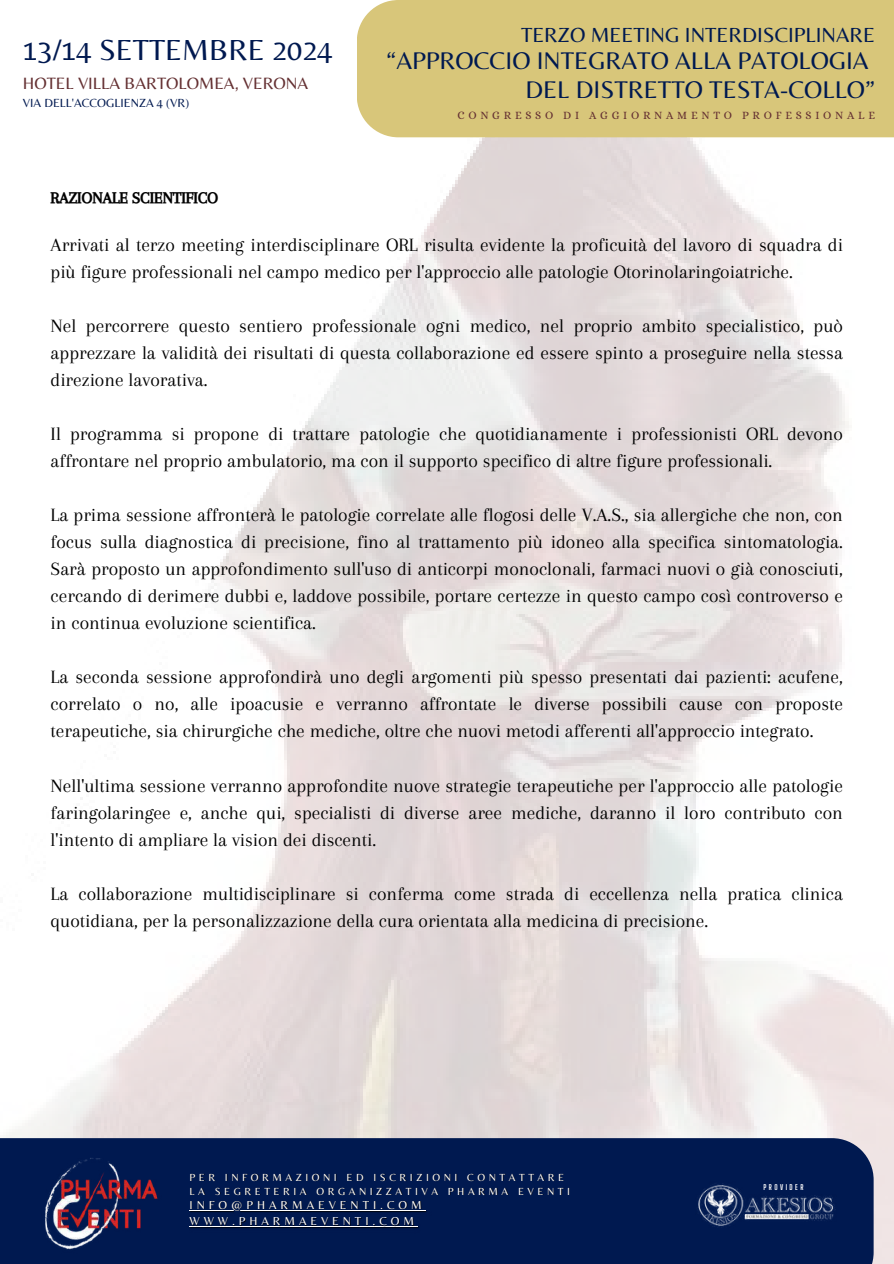
<style>
.page{position:relative;width:894px;height:1264px;background:#fff}
.page>*{position:absolute;margin:0;border:0;box-sizing:border-box;transform-origin:0 0}
.t1{font:30.15px "Belleza";color:#001950}
.t2{font:25.05px/28.2px "Belleza";color:#001950;text-align:right}
.t3{font:21.3px "Belleza";color:#001950}
.t4{font:19.5px/27px "Arapey";color:#000;text-align:justify}
.t5{font:17.1px "Belleza";color:#643032}
.t6{font:16.5px "CA Generated";color:#000}
.t7{font:12.3px "Belleza";color:#001950}
.t8{font:12px/16px "Belleza";letter-spacing:.33em;color:#fff}
.t9{font:11.25px "Alice";letter-spacing:.33em;color:#643032}
.t10{font:10.65px/14.2px "Belleza";letter-spacing:.33em;color:#fff}
.t11{font:700 7.35px "Big Shoulders Display";letter-spacing:.33em;color:#fff}
</style>
<div class="page">
<img style="left:0;top:137px;width:893px;height:1126px">
<hr style="left:189px;top:1209px;width:236px;height:1px;background:#fff">
<hr style="left:189px;top:1225px;width:229px;height:1px;background:#fff">
<div style="left:357px;top:0;width:536px;height:137px;background:#d8c67a"></div>
<h1 class="t1" style="left:23px;top:32px;width:311px">13/14 SETTEMBRE 2024</h1>
<p class="t5" style="left:23px;top:73px;width:287px">HOTEL VILLA BARTOLOMEA, VERONA</p>
<p class="t7" style="left:23px;top:95px;width:168px">VIA DELL'ACCOGLIENZA 4 (VR)</p>
<p class="t3" style="left:521px;top:22px;width:355px">TERZO MEETING INTERDISCIPLINARE</p>
<p class="t2" style="left:386px;top:46px;width:490px">“APPROCCIO INTEGRATO ALLA PATOLOGIA<br>DEL DISTRETTO TESTA-COLLO”</p>
<p class="t9" style="left:457px;top:109px;width:419px">CONGRESSO DI AGGIORNAMENTO PROFESSIONALE</p>
<p class="t6" style="left:51px;top:188px;width:169px">RAZIONALE SCIENTIFICO</p>
<p class="t4" style="left:51px;top:231px;width:793px">Arrivati al terzo meeting interdisciplinare ORL risulta evidente la proficuità del lavoro di squadra di più figure professionali nel campo medico per l'approccio alle patologie Otorinolaringoiatriche.</p>
<p class="t4" style="left:51px;top:312px;width:793px">Nel percorrere questo sentiero professionale ogni medico, nel proprio ambito specialistico, può apprezzare la validità dei risultati di questa collaborazione ed essere spinto a proseguire nella stessa direzione lavorativa.</p>
<p class="t4" style="left:51px;top:420px;width:793px">Il programma si propone di trattare patologie che quotidianamente i professionisti ORL devono affrontare nel proprio ambulatorio, ma con il supporto specifico di altre figure professionali.</p>
<p class="t4" style="left:51px;top:501px;width:793px">La prima sessione affronterà le patologie correlate alle flogosi delle V.A.S., sia allergiche che non, con focus sulla diagnostica di precisione, fino al trattamento più idoneo alla specifica sintomatologia.<br>Sarà proposto un approfondimento sull'uso di anticorpi monoclonali, farmaci nuovi o già conosciuti, cercando di derimere dubbi e, laddove possibile, portare certezze in questo campo così controverso e in continua evoluzione scientifica.</p>
<p class="t4" style="left:51px;top:663px;width:793px">La seconda sessione approfondirà uno degli argomenti più spesso presentati dai pazienti: acufene, correlato o no, alle ipoacusie e verranno affrontate le diverse possibili cause con proposte terapeutiche, sia chirurgiche che mediche, oltre che nuovi metodi afferenti all'approccio integrato.</p>
<p class="t4" style="left:51px;top:771px;width:793px">Nell'ultima sessione verranno approfondite nuove strategie terapeutiche per l'approccio alle patologie faringolaringee e, anche qui, specialisti di diverse aree mediche, daranno il loro contributo con l'intento di ampliare la vision dei discenti.</p>
<p class="t4" style="left:51px;top:879px;width:793px">La collaborazione multidisciplinare si conferma come strada di eccellenza nella pratica clinica quotidiana, per la personalizzazione della cura orientata alla medicina di precisione.</p>
<p class="t10" style="left:189px;top:1169px;width:382px">PER INFORMAZIONI ED ISCRIZIONI CONTATTARE<br>LA SEGRETERIA ORGANIZZATIVA PHARMA EVENTI</p>
<p class="t8" style="left:189px;top:1196px;width:234px">INFO@PHARMAEVENTI.COM<br>WWW.PHARMAEVENTI.COM</p>
<p class="t11" style="left:763px;top:1182px;width:41px">PROVIDER</p>
</div>
